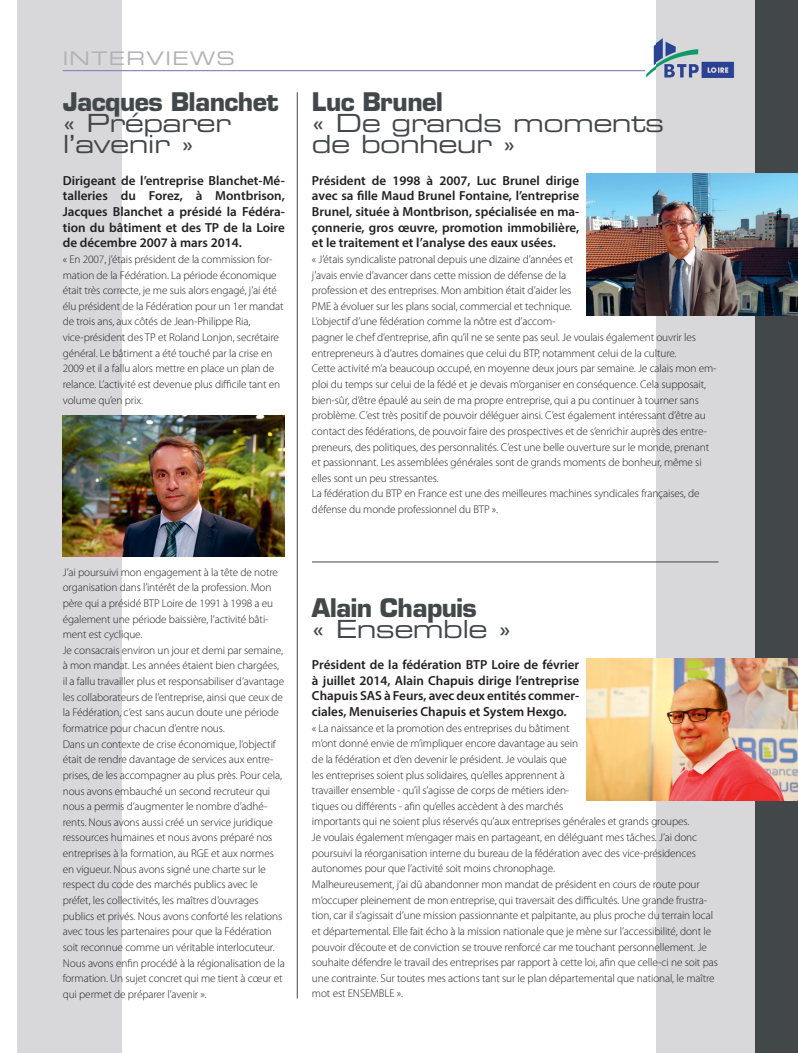
<style>
.page{position:relative;width:798px;height:1053px;background:#fff}
.page>*{position:absolute;margin:0;border:0;box-sizing:border-box;transform-origin:0 0}
.t1{font:25px/21.2px "Eurostile LT Std Ex 2";letter-spacing:-.025em;color:#42474a}
.t2{font:700 25px "Eurostile LT Std";letter-spacing:-.025em;color:#42474a}
.t3{font:18.75px "Eurostile LT Std Ex 2";letter-spacing:.07em;color:#b2b2b5}
.t4{font:600 13.12px/15.6px "Myriad Pro";color:#231f20;text-align:justify}
.t5{font:300 11.25px/15.6px "Myriad Pro";letter-spacing:-.01em;color:#231f20}
</style>
<div class="page">
<div style="left:18px;top:0;width:104px;height:1052px;background:#d8d8db"></div>
<div style="left:656px;top:0;width:103px;height:1052px;background:#d8d8db"></div>
<hr style="left:63px;top:70px;width:582px;height:1px;background:#8a8abe">
<div style="left:755px;top:0;width:42px;height:1052px;background:#42474a"></div>
<img style="left:646px;top:38px;width:88px;height:40px">
<img style="left:586px;top:658px;width:211px;height:142px">
<img style="left:586px;top:174px;width:211px;height:141px">
<img style="left:63px;top:415px;width:222px;height:142px">
<hr style="left:297px;top:92px;width:1px;height:906px;background:#42474a">
<hr style="left:312px;top:561px;width:406px;height:1px;background:#42474a">
<h2 class="t3" style="left:63px;top:46px;width:173px">INTERVIEWS</h2>
<h1 class="t2" style="left:63px;top:86px;width:217px">Jacques Blanchet</h1>
<h1 class="t1" style="left:63px;top:112px;width:170px">« Préparer l’avenir »</h1>
<p class="t4" style="left:63px;top:172px;width:223px">Dirigeant de l’entreprise Blanchet-Mé&shy;talleries du Forez, à Montbrison, Jacques Blanchet a présidé la Fédéra&shy;tion du bâtiment et des TP de la Loire de décembre 2007 à mars 2014.</p>
<p class="t5" style="left:63px;top:251px;width:222px">« En 2007, j’étais président de la commission for&shy;mation de la Fédération. La période économique était très correcte, je me suis alors engagé, j’ai été élu président de la Fédération pour un 1er mandat de trois ans, aux côtés de Jean-Philippe Ria, vice-président des TP et Roland Lonjon, secrétaire général. Le bâtiment a été touché par la crise en 2009 et il a fallu alors mettre en place un plan de relance. L’activité est devenue plus difficile tant en volume qu’en prix.</p>
<p class="t5" style="left:63px;top:564px;width:223px">J’ai poursuivi mon engagement à la tête de notre organisation dans l’intérêt de la profession. Mon père qui a présidé BTP Loire de 1991 à 1998 a eu également une période baissière, l’activité bâti&shy;ment est cyclique.<br>Je consacrais environ un jour et demi par semaine, à mon mandat. Les années étaient bien chargées, il a fallu travailler plus et responsabiliser d’avantage les collaborateurs de l’entreprise, ainsi que ceux de la Fédération, c’est sans aucun doute une période formatrice pour chacun d’entre nous.<br>Dans un contexte de crise économique, l’objectif était de rendre davantage de services aux entre&shy;prises, de les accompagner au plus près. Pour cela, nous avons embauché un second recruteur qui nous a permis d’augmenter le nombre d’adhé&shy;rents. Nous avons aussi créé un service juridique ressources humaines et nous avons préparé nos entreprises à la formation, au RGE et aux normes en vigueur. Nous avons signé une charte sur le respect du code des marchés publics avec le préfet, les collectivités, les maîtres d’ouvrages publics et privés. Nous avons conforté les relations avec tous les partenaires pour que la Fédération soit reconnue comme un véritable interlocuteur.<br>Nous avons enfin procédé à la régionalisation de la formation. Un sujet concret qui me tient à cœur et qui permet de préparer l’avenir ».</p>
<h1 class="t2" style="left:312px;top:86px;width:133px">Luc Brunel</h1>
<h1 class="t1" style="left:312px;top:112px;width:354px">« De grands moments de bonheur »</h1>
<p class="t4" style="left:312px;top:172px;width:269px">Président de 1998 à 2007, Luc Brunel dirige avec sa lle Maud Brunel Fontaine, l’entreprise Brunel, située à Montbrison, spécialisée en ma&shy;çonnerie, gros œuvre, promotion immobilière, et le traitement et l’analyse des eaux usées.</p>
<p class="t5" style="left:312px;top:251px;width:406px">« J’étais syndicaliste patronal depuis une dizaine d’années et<br>j’avais envie d’avancer dans cette mission de défense de la<br>profession et des entreprises. Mon ambition était d’aider les<br>PME à évoluer sur les plans social, commercial et technique.<br>L’objectif d’une fédération comme la nôtre est d’accom-<br>pagner le chef d’entreprise, afin qu’il ne se sente pas seul. Je voulais également ouvrir les entrepreneurs à d’autres domaines que celui du BTP, notamment celui de la culture.<br>Cette activité m’a beaucoup occupé, en moyenne deux jours par semaine. Je calais mon em&shy;ploi du temps sur celui de la fédé et je devais m’organiser en conséquence. Cela supposait, bien-sûr, d’être épaulé au sein de ma propre entreprise, qui a pu continuer à tourner sans problème. C’est très positif de pouvoir déléguer ainsi. C’est également intéressant d’être au contact des fédérations, de pouvoir faire des prospectives et de s’enrichir auprès des entre&shy;preneurs, des politiques, des personnalités. C’est une belle ouverture sur le monde, prenant et passionnant. Les assemblées générales sont de grands moments de bonheur, même si elles sont un peu stressantes.<br>La fédération du BTP en France est une des meilleures machines syndicales françaises, de défense du monde professionnel du BTP ».</p>
<h1 class="t2" style="left:312px;top:592px;width:166px">Alain Chapuis</h1>
<h1 class="t1" style="left:312px;top:617px;width:201px">« Ensemble »</h1>
<p class="t4" style="left:312px;top:656px;width:269px">Président de la fédération BTP Loire de février à juillet 2014, Alain Chapuis dirige l’entreprise Chapuis SAS à Feurs, avec deux entités commer&shy;ciales, Menuiseries Chapuis et System Hexgo.</p>
<p class="t5" style="left:312px;top:720px;width:407px">« La naissance et la promotion des entreprises du bâtiment<br>m’ont donné envie de m’impliquer encore davantage au sein<br>de la fédération et d’en devenir le président. Je voulais que<br>les entreprises soient plus solidaires, qu’elles apprennent à<br>travailler ensemble - qu’il s’agisse de corps de métiers iden-<br>tiques ou différents - afin qu’elles accèdent à des marchés<br>importants qui ne soient plus réservés qu’aux entreprises générales et grands groupes.<br>Je voulais également m’engager mais en partageant, en déléguant mes tâches. J’ai donc poursuivi la réorganisation interne du bureau de la fédération avec des vice-présidences autonomes pour que l’activité soit moins chronophage.<br>Malheureusement, j’ai dû abandonner mon mandat de président en cours de route pour m’occuper pleinement de mon entreprise, qui traversait des difficultés. Une grande frustra&shy;tion, car il s’agissait d’une mission passionnante et palpitante, au plus proche du terrain local et départemental. Elle fait écho à la mission nationale que je mène sur l’accessibilité, dont le pouvoir d’écoute et de conviction se trouve renforcé car me touchant personnellement. Je souhaite défendre le travail des entreprises par rapport à cette loi, afin que celle-ci ne soit pas une contrainte. Sur toutes mes actions tant sur le plan départemental que national, le maître mot est ENSEMBLE ».</p>
</div>
